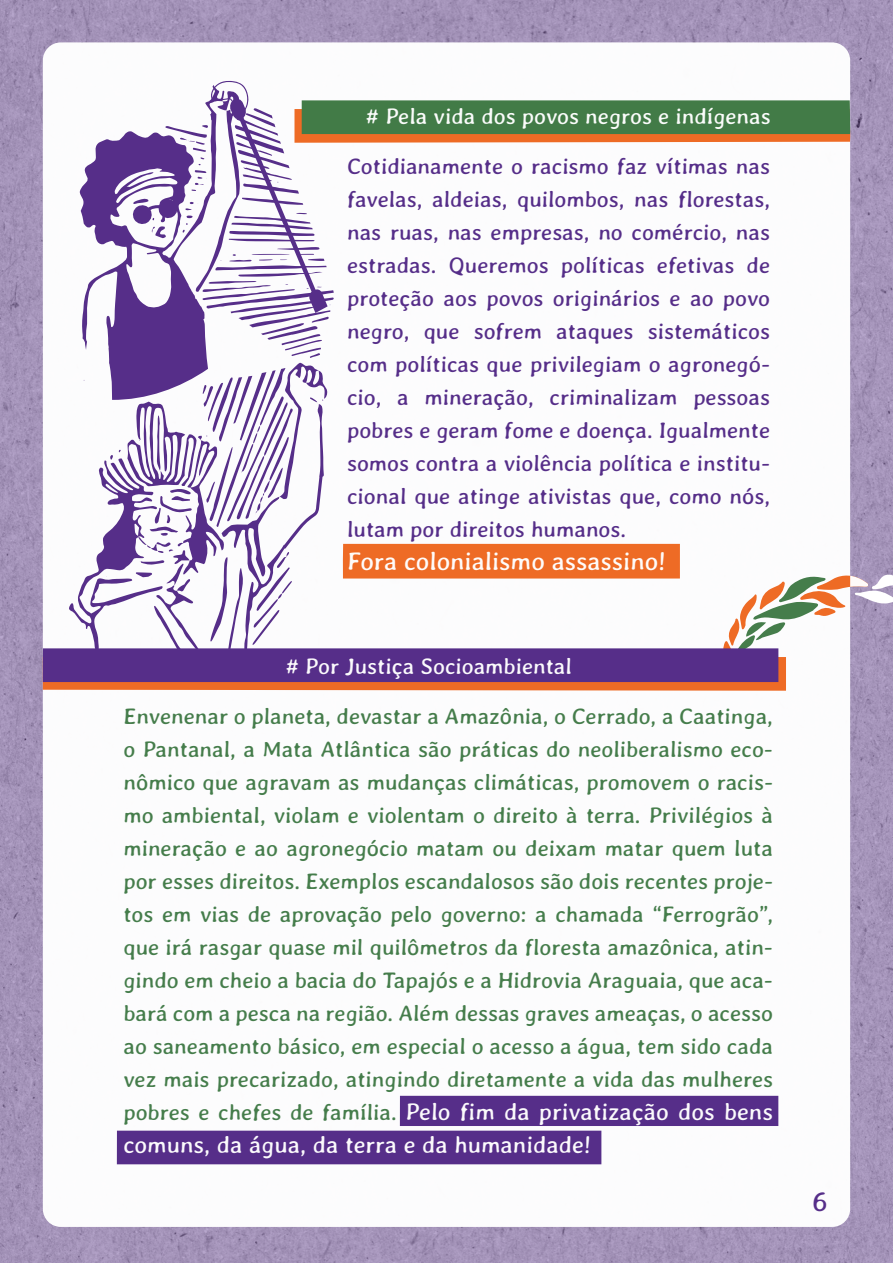
<style>
.page{position:relative;width:893px;height:1263px;background:#fff}
.page>*{position:absolute;margin:0;border:0;box-sizing:border-box;transform-origin:0 0}
.t1{font:28.5px "Averia Gruesa Libre";color:#562e89}
.t2{font:25.5px "Averia Gruesa Libre";color:rgb(255 255 255/.98)}
.t3{font:24px/33px "Averia Gruesa Libre";color:rgb(255 255 255/.98)}
.t4{font:22.5px/33px "Averia Gruesa Libre";color:#457d4b;text-align:justify}
.t5{font:22.5px/33px "Averia Gruesa Libre";color:#562e89;text-align:justify}
.t6{font:22.5px "Averia Gruesa Libre";color:rgb(255 255 255/.98)}
.s1{font-size:22.5px;color:#457d4b}
</style>
<div class="page">
<img style="left:0;top:0;width:893px;height:1263px">
<div style="left:43px;top:42px;width:807px;height:1185px;background:#fff;border-radius:18px"></div>
<div style="left:400px;top:1096px;width:378px;height:30px;background:#562e89"></div>
<div style="left:117px;top:1131px;width:484px;height:33px;background:#562e89"></div>
<svg style="left:43px;top:81px;width:850px;height:610px"></svg>
<p class="t6" style="left:366px;top:104px;width:407px"># Pela vida dos povos negros e indígenas</p>
<p class="t5" style="left:347px;top:149px;width:425px">Cotidianamente o racismo faz vítimas nas favelas, aldeias, quilombos, nas florestas, nas ruas, nas empresas, no comércio, nas estradas. Queremos políticas efetivas de proteção aos povos originários e ao povo negro, que sofrem ataques sistemáticos com políticas que privilegiam o agronegó&shy;cio, a mineração, criminalizam pessoas pobres e geram fome e doença. Igualmente somos contra a violência política e institu&shy;cional que atinge ativistas que, como nós, lutam por direitos humanos.</p>
<p class="t2" style="left:347px;top:546px;width:320px">Fora colonialismo assassino!</p>
<p class="t6" style="left:285px;top:653px;width:288px"># Por Justiça Socioambiental</p>
<p class="t4" style="left:123px;top:699px;width:651px">Envenenar o planeta, devastar a Amazônia, o Cerrado, a Caatinga, o Pantanal, a Mata Atlântica são práticas do neoliberalismo eco&shy;nômico que agravam as mudanças climáticas, promovem o racis&shy;mo ambiental, violam e violentam o direito à terra. Privilégios à mineração e ao agronegócio matam ou deixam matar quem luta por esses direitos. Exemplos escandalosos são dois recentes proje&shy;tos em vias de aprovação pelo governo: a chamada “Ferrogrão”, que irá rasgar quase mil quilômetros da floresta amazônica, atin&shy;gindo em cheio a bacia do Tapajós e a Hidrovia Araguaia, que aca&shy;bará com a pesca na região. Além dessas graves ameaças, o acesso ao saneamento básico, em especial o acesso a água, tem sido cada vez mais precarizado, atingindo diretamente a vida das mulheres</p>
<p class="t3" style="left:123px;top:1095px;width:651px"><span class="s1">pobres e chefes de família.</span> Pelo fim da privatização dos bens comuns, da água, da terra e da humanidade!</p>
<p class="t1" style="left:812px;top:1184px;width:17px">6</p>
</div>
